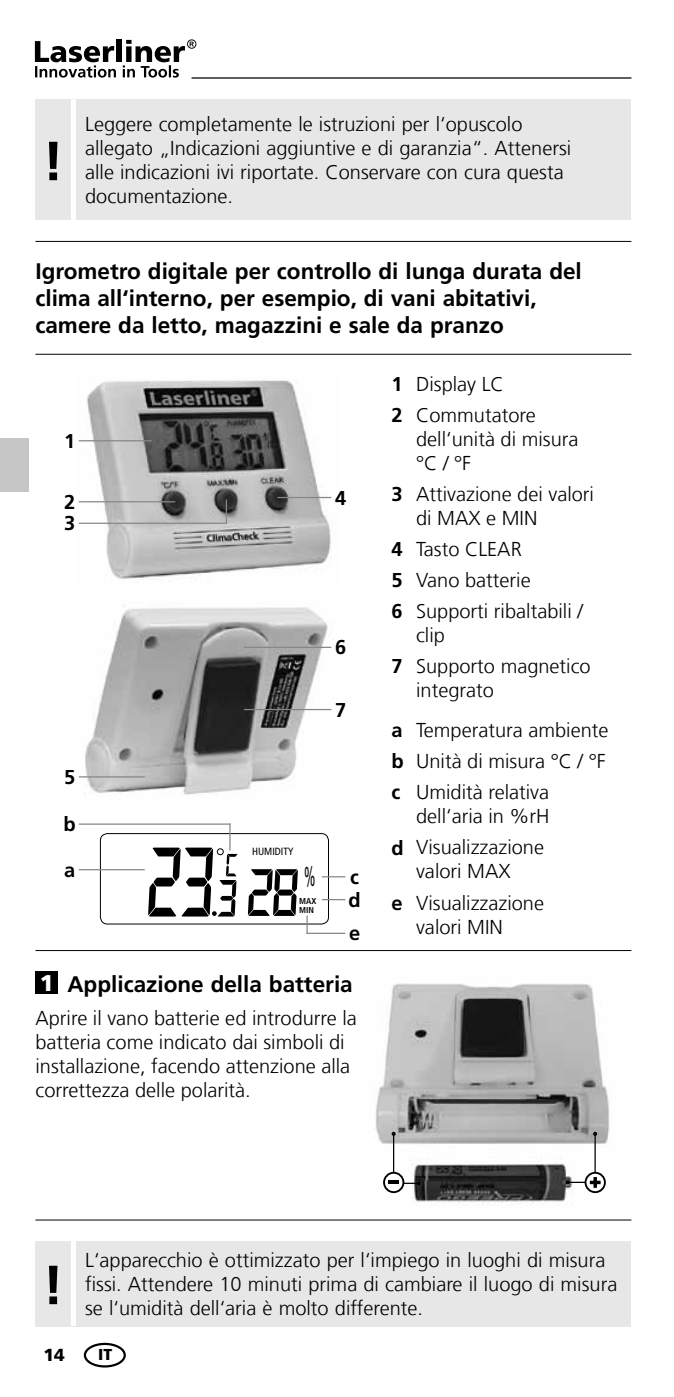
<style>
.page{position:relative;width:674px;height:1397px;background:#fff}
.page>*{position:absolute;margin:0;border:0;box-sizing:border-box;transform-origin:0 0}
.t1{font:700 55px "Frutiger LT Com";color:#000}
.t2{font:condensed 27.25px "Frutiger LT Com";color:#000;scale:.51 1}
.t3{font:700 22.5px/27px "Frutiger LT Com";color:#000}
.t4{font:300 20px/24px "Frutiger LT Com";color:#000}
.t5{font:700 20px/31px "Frutiger LT Com";color:#000}
.t6{font:900 17.5px "Frutiger LT Com";color:#000}
.t7{font:900 15.75px "Frutiger LT Com";color:#000}
.t8{font:condensed 10.5px "Frutiger LT Com";color:#000}
.t9{font:700 condensed 8.5px/9.2px "Frutiger LT Com";color:#000}
.s1{font-weight:900;font-size:22.75px;color:#fff}
</style>
<div class="page">
<hr style="left:191px;top:77px;width:440px;height:2px;background:#000">
<svg style="left:35px;top:39px;width:161px;height:39px"></svg>
<img style="left:375px;top:983px;width:235px;height:222px">
<hr style="left:35px;top:241px;width:596px;height:1px;background:#000">
<hr style="left:35px;top:354px;width:596px;height:1px;background:#000">
<hr style="left:35px;top:949px;width:596px;height:1px;background:#000">
<hr style="left:35px;top:1219px;width:596px;height:1px;background:#000">
<img style="left:78px;top:380px;width:254px;height:199px">
<img style="left:78px;top:605px;width:254px;height:190px">
<hr style="left:79px;top:440px;width:73px;height:1px;background:#878787">
<hr style="left:79px;top:501px;width:96px;height:1px;background:#878787">
<hr style="left:79px;top:776px;width:66px;height:1px;background:#878787">
<hr style="left:79px;top:522px;width:148px;height:2px;background:#878787">
<svg style="left:226px;top:499px;width:1px;height:23px"></svg>
<hr style="left:277px;top:497px;width:54px;height:1px;background:#878787">
<hr style="left:244px;top:646px;width:87px;height:2px;background:#878787">
<hr style="left:244px;top:708px;width:87px;height:2px;background:#878787">
<svg style="left:248px;top:869px;width:50px;height:46px"></svg>
<div style="left:100px;top:833px;width:229px;height:91px;border:1px solid #000;border-radius:7px"></div>
<hr style="left:393px;top:1133px;width:1px;height:40px;background:#000">
<svg style="left:391px;top:1131px;width:4px;height:4px"></svg>
<svg style="left:384px;top:1172px;width:19px;height:19px"></svg>
<div style="left:383px;top:1171px;width:21px;height:21px;border:2px solid #000;border-radius:50%"></div>
<svg style="left:388px;top:1180px;width:32px;height:5px"></svg>
<hr style="left:594px;top:1133px;width:1px;height:40px;background:#000">
<svg style="left:592px;top:1131px;width:4px;height:4px"></svg>
<svg style="left:585px;top:1172px;width:19px;height:19px"></svg>
<div style="left:584px;top:1171px;width:21px;height:21px;border:2px solid #000;border-radius:50%"></div>
<svg style="left:565px;top:1176px;width:35px;height:11px"></svg>
<hr style="left:79px;top:869px;width:66px;height:1px;background:#878787">
<hr style="left:79px;top:823px;width:151px;height:1px;background:#878787">
<svg style="left:148px;top:823px;width:89px;height:93px"></svg>
<svg style="left:322px;top:876px;width:23px;height:1px"></svg>
<hr style="left:322px;top:898px;width:23px;height:2px;background:#878787">
<hr style="left:306px;top:932px;width:39px;height:1px;background:#878787">
<svg style="left:306px;top:915px;width:1px;height:18px"></svg>
<div style="left:84px;top:1342px;width:42px;height:25px;border:2px solid #000;border-radius:50%"></div>
<div style="left:35px;top:99px;width:596px;height:121px;background:#e7e7e7"></div>
<div style="left:71px;top:99px;width:5px;height:121px;background:#fff"></div>
<div style="left:35px;top:1240px;width:596px;height:85px;background:#e7e7e7"></div>
<div style="left:71px;top:1240px;width:5px;height:85px;background:#fff"></div>
<div style="left:35px;top:971px;width:23px;height:23px;background:#000"></div>
<div style="left:0;top:438px;width:28px;height:53px;background:#c6c6c6"></div>
<h1 class="t1" style="left:42px;top:129px;width:23px">!</h1>
<p class="t4" style="left:85px;top:112px;width:487px">Leggere completamente le istruzioni per l‘opuscolo allegato „Indicazioni aggiuntive e di garanzia“. Attenersi alle indicazioni ivi riportate. Conservare con cura questa documentazione.</p>
<p class="t3" style="left:35px;top:258px;width:547px">Igrometro digitale per controllo di lunga durata del clima all‘interno, per esempio, di vani abitativi, camere da letto, magazzini e sale da pranzo</p>
<p class="t4" style="left:416px;top:368px;width:121px;line-height:31px">Display LC<br>Commutatore</p>
<p class="t4" style="left:416px;top:427px;width:164px">dell‘unità di misura °C / °F</p>
<p class="t4" style="left:416px;top:482px;width:179px">Attivazione dei valori di MAX e MIN</p>
<p class="t4" style="left:416px;top:534px;width:168px;line-height:31px">Tasto CLEAR<br>Vano batterie<br>Supporti ribaltabili /</p>
<p class="t4" style="left:416px;top:620px;width:176px;line-height:31px">clip<br>Supporto magnetico</p>
<p class="t4" style="left:416px;top:670px;width:194px;line-height:39.8px">integrato<br>Temperatura ambiente</p>
<p class="t4" style="left:416px;top:745px;width:191px;line-height:31px">Unità di misura °C / °F<br>Umidità relativa</p>
<p class="t4" style="left:416px;top:801px;width:135px;line-height:31px">dell‘aria in %rH<br>Visualizzazione</p>
<p class="t4" style="left:416px;top:856px;width:129px;line-height:31px">valori MAX<br>Visualizzazione</p>
<p class="t4" style="left:416px;top:914px;width:88px">valori MIN</p>
<p class="t5" style="left:391px;top:368px;width:13px">1<br>2</p>
<p class="t5" style="left:64px;top:425px;width:13px">1</p>
<p class="t5" style="left:391px;top:478px;width:13px">3</p>
<p class="t5" style="left:335px;top:482px;width:13px">4</p>
<p class="t5" style="left:64px;top:486px;width:13px">2</p>
<p class="t5" style="left:64px;top:508px;width:13px">3</p>
<p class="t5" style="left:391px;top:533px;width:13px;text-align:justify">4<br>5<br>6</p>
<p class="t5" style="left:335px;top:632px;width:13px">6</p>
<p class="t5" style="left:391px;top:651px;width:13px">7</p>
<p class="t5" style="left:335px;top:694px;width:13px">7</p>
<p class="t5" style="left:391px;top:714px;width:14px;text-align:justify">a b c</p>
<p class="t5" style="left:391px;top:832px;width:14px">d</p>
<p class="t5" style="left:64px;top:761px;width:13px">5</p>
<p class="t5" style="left:64px;top:808px;width:14px">b</p>
<p class="t8" style="left:252px;top:845px;width:43px">HUMIDITY</p>
<h2 class="t2" style="left:304px;top:860px;width:24px">%</h2>
<p class="t9" style="left:299px;top:895px;width:19px">MAX<br>MIN</p>
<p class="t5" style="left:64px;top:854px;width:13px">a</p>
<p class="t5" style="left:348px;top:865px;width:14px;line-height:22.8px">c d</p>
<p class="t5" style="left:349px;top:917px;width:13px">e</p>
<p class="t5" style="left:391px;top:887px;width:13px">e</p>
<p class="t3" style="left:40px;top:970px;width:314px"><span class="s1">1</span> Applicazione della batteria</p>
<p class="t4" style="left:35px;top:1005px;width:323px">Aprire il vano batterie ed introdurre la batteria come indicato dai simboli di installazione, facendo attenzione alla correttezza delle polarità.</p>
<h1 class="t1" style="left:42px;top:1252px;width:23px">!</h1>
<p class="t6" style="left:44px;top:1343px;width:23px">14</p>
<p class="t4" style="left:85px;top:1247px;width:533px">L‘apparecchio è ottimizzato per l‘impiego in luoghi di misura fissi. Attendere 10 minuti prima di cambiare il luogo di misura se l‘umidità dell‘aria è molto differente.</p>
<p class="t7" style="left:98px;top:1344px;width:16px">IT</p>
</div>
